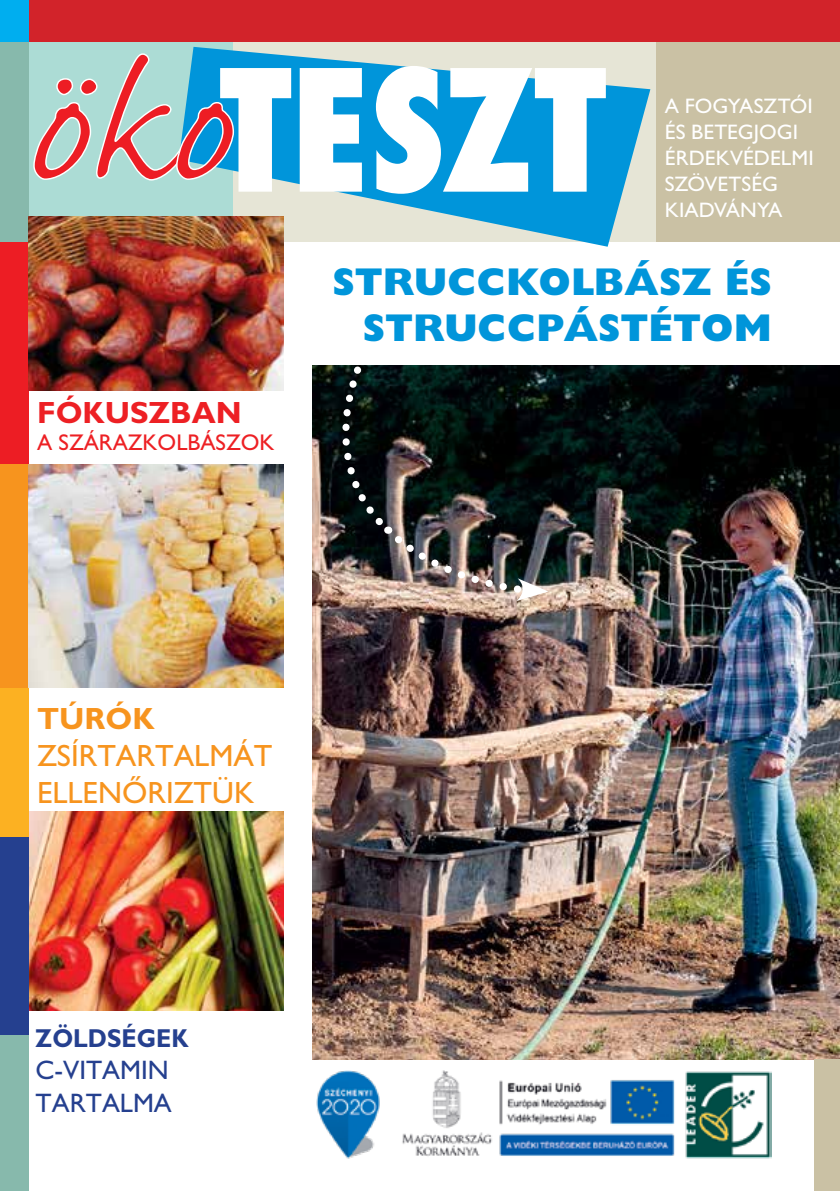
<style>
.page{position:relative;width:840px;height:1191px;background:#fff}
.page>*{position:absolute;margin:0;border:0;box-sizing:border-box;transform-origin:0 0}
.t1{font:700 39px/46.6px "H Gill Ext";color:#0095da;text-align:right}
.t2{font:30.8px/37px "H Gill";color:#f7941e}
.t3{font:700 30.8px "H Gill";color:#ed2024}
.t4{font:700 30.8px "H Gill";color:#f7941e}
.t5{font:26.8px/32.2px "H Gill";color:#25408f}
.t6{font:700 26px "H Gill";color:#25408f;scale:.92 1}
.t7{font:22.8px "H Gill";color:#ed2024}
.t8{font:21px/26px "H Gill";color:#fff}
</style>
<div class="page">
<div style="left:0;top:42px;width:233px;height:196px;background:#acdcd5"></div>
<div style="left:233px;top:42px;width:431px;height:200px;background:#e6e5d6"></div>
<div style="left:655px;top:42px;width:184px;height:200px;background:#cac1a4"></div>
<div style="left:25px;top:0;width:814px;height:42px;background:#d2232a"></div>
<img style="left:29px;top:812px;width:254px;height:198px">
<img style="left:312px;top:365px;width:527px;height:694px">
<img style="left:329px;top:365px;width:219px;height:236px">
<div style="left:0;top:0;width:29px;height:42px;background:#00aeef"></div>
<div style="left:0;top:242px;width:29px;height:223px;background:#ed1d24"></div>
<div style="left:0;top:465px;width:29px;height:223px;background:#f7941e"></div>
<div style="left:0;top:836px;width:29px;height:199px;background:#25408f"></div>
<div style="left:0;top:1035px;width:28px;height:156px;background:#87b9ac"></div>
<img style="left:29px;top:465px;width:254px;height:223px">
<div style="left:0;top:688px;width:29px;height:148px;background:#fcb122"></div>
<div style="left:0;top:42px;width:28px;height:200px;background:#87b9ac"></div>
<img style="left:29px;top:217px;width:254px;height:173px">
<div style="left:813px;top:1059px;width:26px;height:132px;background:#cac1a4"></div>
<svg style="left:179px;top:47px;width:471px;height:200px"></svg>
<svg style="left:299px;top:68px;width:62px;height:124px;background:#d8eef9"></svg>
<svg style="left:375px;top:66px;width:230px;height:128px;background:#9fd7f0"></svg>
<svg style="left:33px;top:53px;width:258px;height:139px"></svg>
<img style="left:316px;top:1071px;width:455px;height:88px">
<h2 class="t3" style="left:37px;top:394px;width:206px">FÓKUSZBAN</h2>
<p class="t7" style="left:37px;top:429px;width:239px">A SZÁRAZKOLBÁSZOK</p>
<p class="t8" style="left:664px;top:93px;width:150px">A FOGYASZTÓI<br>ÉS BETEGJOGI<br>ÉRDEKVÉDELMI<br>SZÖVETSÉG<br>KIADVÁNYA</p>
<h1 class="t1" style="left:332px;top:258px;width:440px">STRUCCKOLBÁSZ ÉS<br>STRUCCPÁSTÉTOM</h1>
<h2 class="t4" style="left:37px;top:700px;width:119px">TÚRÓK</h2>
<h2 class="t2" style="left:37px;top:736px;width:237px">ZSÍRTARTALMÁT<br>ELLENÔRIZTÜK</h2>
<p class="t6" style="left:36px;top:1023px;width:168px">ZÖLDSÉGEK</p>
<p class="t5" style="left:36px;top:1054px;width:138px">C-VITAMIN<br>TARTALMA</p>
</div>
